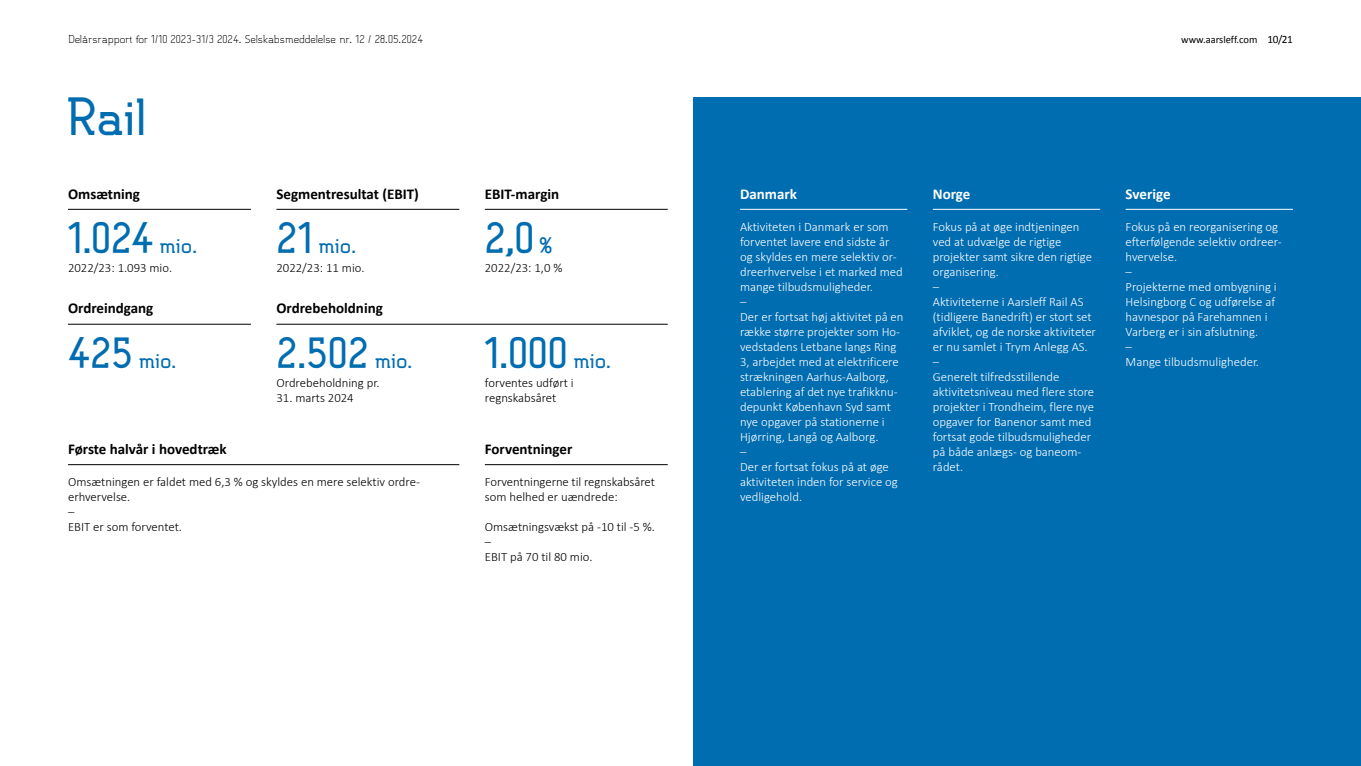
<style>
.page{position:relative;width:1361px;height:766px;background:#fff}
.page>*{position:absolute;margin:0;border:0;box-sizing:border-box;transform-origin:0 0}
.t1{font:700 49.5px "B Ruston.";color:#006db1}
.t2{font:700 42px "B Ruston.";letter-spacing:-.01em;color:#006db1}
.t3{font:700 21px "B Ruston.";letter-spacing:-.005em;color:#006db1}
.t4{font:700 15px "Calibri";color:#000}
.t5{font:700 15px "Calibri";color:#fff}
.t6{font:300 12.75px/15px "Calibri";color:#fff}
.t7{font:300 12.75px/15px "Calibri";color:#000}
.t8{font:300 10.5px "B Ruston.";color:#000}
.t9{font:10.5px "Calibri";color:#000}
.s1{font-size:11.25px}
.s2{font-size:21px}
.s3{font-size:42px}
</style>
<div class="page">
<div style="left:693px;top:98px;width:668px;height:667px;background:#006db1"></div>
<hr style="left:68px;top:464px;width:391px;height:1px;background:#000">
<hr style="left:740px;top:209px;width:167px;height:1px;background:#fff">
<hr style="left:933px;top:209px;width:167px;height:1px;background:#fff">
<hr style="left:1125px;top:209px;width:168px;height:1px;background:#fff">
<hr style="left:485px;top:464px;width:183px;height:1px;background:#000">
<hr style="left:276px;top:209px;width:183px;height:1px;background:#000">
<hr style="left:68px;top:324px;width:183px;height:1px;background:#000">
<hr style="left:276px;top:324px;width:392px;height:1px;background:#000">
<hr style="left:485px;top:209px;width:183px;height:1px;background:#000">
<hr style="left:68px;top:209px;width:183px;height:1px;background:#000">
<p class="t8" style="left:68px;top:32px;width:356px">Delårsrapport for 1/10 2023-31/3 2024. Selskabsmeddelelse nr. 12 / 28.05.2024</p>
<p class="t9" style="left:1181px;top:33px;width:113px">www.aarsleff.com <span class="s1">10/21</span></p>
<h1 class="t1" style="left:68px;top:86px;width:80px">Rail</h1>
<p class="t4" style="left:68px;top:184px;width:73px">Omsætning</p>
<h2 class="t2" style="left:68px;top:211px;width:130px">1.024 <span class="s2">mio.</span></h2>
<p class="t7" style="left:68px;top:260px;width:106px">2022/23: 1.093 mio.</p>
<p class="t4" style="left:276px;top:184px;width:144px">Segmentresultat (EBIT)</p>
<h3 class="t3" style="left:276px;top:232px;width:81px"><span class="s3">21</span> mio.</h3>
<p class="t7" style="left:276px;top:260px;width:90px">2022/23: 11 mio.</p>
<p class="t4" style="left:68px;top:299px;width:87px">Ordreindgang</p>
<p class="t4" style="left:276px;top:299px;width:108px">Ordrebeholdning</p>
<h3 class="t3" style="left:68px;top:346px;width:110px"><span class="s3">425</span> mio.</h3>
<h2 class="t2" style="left:276px;top:326px;width:137px">2.502 <span class="s2">mio.</span></h2>
<p class="t7" style="left:276px;top:374px;width:105px">Ordrebeholdning pr.</p>
<p class="t7" style="left:276px;top:389px;width:79px">31. marts 2024</p>
<p class="t4" style="left:68px;top:439px;width:160px">Første halvår i hovedtræk</p>
<p class="t7" style="left:68px;top:473px;width:352px">Omsætningen er faldet med 6,3 % og skyldes en mere selektiv ordre&shy;erhvervelse.<br>–<br>EBIT er som forventet.</p>
<p class="t4" style="left:485px;top:184px;width:76px">EBIT-margin</p>
<h2 class="t2" style="left:485px;top:211px;width:69px">2,0 <span class="s2">%</span></h2>
<p class="t7" style="left:485px;top:260px;width:79px">2022/23: 1,0 %</p>
<h2 class="t2" style="left:485px;top:326px;width:128px">1.000 <span class="s2">mio.</span></h2>
<p class="t7" style="left:485px;top:374px;width:90px">forventes udført i regnskabsåret</p>
<p class="t4" style="left:485px;top:439px;width:89px">Forventninger</p>
<p class="t7" style="left:485px;top:473px;width:172px">Forventningerne til regnskabsåret som helhed er uændrede:</p>
<p class="t7" style="left:485px;top:518px;width:172px">Omsætningsvækst på -10 til -5 %. –<br>EBIT på 70 til 80 mio.</p>
<p class="t5" style="left:740px;top:184px;width:59px">Danmark</p>
<p class="t6" style="left:740px;top:218px;width:165px">Aktiviteten i Danmark er som forventet lavere end sidste år og skyldes en mere selektiv or&shy;dreerhvervelse i et marked med mange tilbudsmuligheder.<br>–<br>Der er fortsat høj aktivitet på en række større projekter som Ho&shy;vedstadens Letbane langs Ring<br>3, arbejdet med at elektrificere strækningen Aarhus-Aalborg, etablering af det nye trafikknu&shy;depunkt København Syd samt nye opgaver på stationerne i<br>Hjørring, Langå og Aalborg.<br>–<br>Der er fortsat fokus på at øge aktiviteten inden for service og vedligehold.</p>
<p class="t5" style="left:933px;top:184px;width:39px">Norge</p>
<p class="t6" style="left:933px;top:218px;width:165px">Fokus på at øge indtjeningen ved at udvælge de rigtige projekter samt sikre den rigtige organisering.<br>–<br>Aktiviteterne i Aarsleff Rail AS (tidligere Banedrift) er stort set afviklet, og de norske aktiviteter er nu samlet i Trym Anlegg AS. –<br>Generelt tilfredsstillende aktivitetsniveau med flere store projekter i Trondheim, flere nye opgaver for Banenor samt med fortsat gode tilbudsmuligheder på både anlægs- og baneom&shy;rådet.</p>
<p class="t5" style="left:1125px;top:184px;width:46px">Sverige</p>
<p class="t6" style="left:1125px;top:218px;width:157px">Fokus på en reorganisering og efterfølgende selektiv ordreer&shy;hvervelse.<br>–<br>Projekterne med ombygning i<br>Helsingborg C og udførelse af havnespor på Farehamnen i<br>Varberg er i sin afslutning.<br>–<br>Mange tilbudsmuligheder.</p>
</div>
